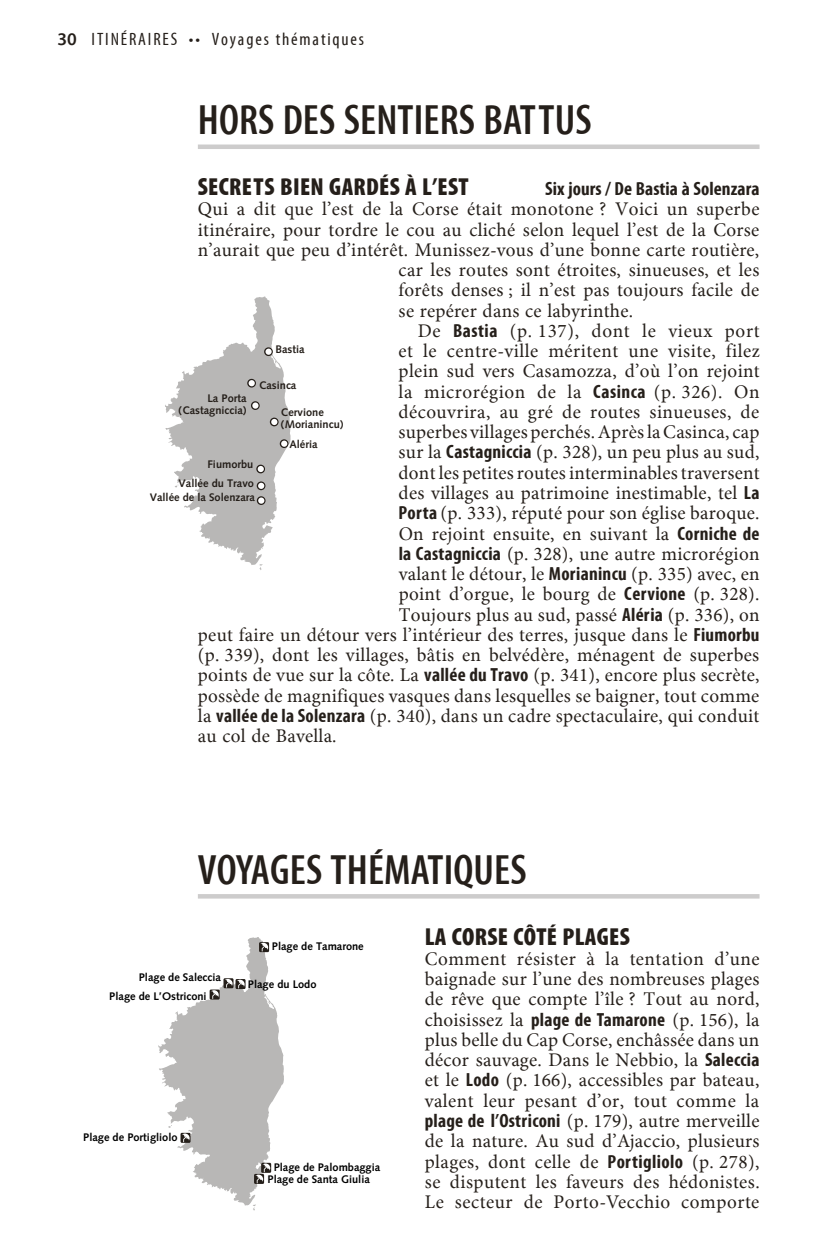
<style>
.page{position:relative;width:817px;height:1257px;background:#fff}
.page>*{position:absolute;margin:0;border:0;box-sizing:border-box;transform-origin:0 0}
.t1{font:700 42.75px "LPP Myriad Cond Light Unicode";letter-spacing:.005em;color:#251f1a}
.t2{font:24.75px "LPP Myriad Cond Black Unicode";letter-spacing:.015em;color:#251f1a}
.t3{font:19.12px/20.2px "LPP Minion Unicode";letter-spacing:.015em;color:#251f1a;text-align:justify}
.t4{font:19.12px "LPP Minion Unicode";letter-spacing:.035em;color:#251f1a}
.t5{font:700 19.12px "LPP Myriad Cond Unicode";letter-spacing:.005em;color:#251f1a}
.t6{font:18px "LPP Myriad Cond Unicode";letter-spacing:.1em;color:#251f1a}
.t7{font:700 11.03px/12.4px "Obelix";color:#000}
.t8{font:700 11.03px/12.4px "Obelix";color:#251f1a;text-align:right}
.s1{font-family:"LPP Myriad Light Unicode";font-weight:700}
.s2{font-family:"LPP Myriad Cond Unicode";font-weight:700}
</style>
<div class="page">
<div style="left:198px;top:144px;width:561px;height:5px;background:#cdcccc"></div>
<hr style="left:198px;top:894px;width:561px;height:4px;background:#cdcccc">
<svg style="left:165px;top:296px;width:125px;height:274px"></svg>
<svg style="left:256px;top:464px;width:9px;height:9px"></svg>
<div style="left:257px;top:466px;width:7px;height:6px;background:#fff;border-radius:50%"></div>
<svg style="left:158px;top:937px;width:126px;height:273px"></svg>
<p class="t6" style="left:57px;top:29px;width:308px"><span class="s1">30</span> itinéraires •• Voyages thématiques</p>
<p class="t1" style="left:198px;top:95px;width:163px">HORSDESSENTIERS</p>
<p class="t1" style="left:483px;top:95px;width:18px">BATT</p>
<p class="t1" style="left:554px;top:95px;width:35px">US</p>
<p class="t2" style="left:198px;top:171px;width:272px">SECRETS BIEN GARDÉS À L’EST</p>
<p class="t5" style="left:545px;top:177px;width:216px">Six jours / De Bastia à Solenzara</p>
<p class="t3" style="left:198px;top:200px;width:563px">Qui a dit que l’est de la Corse était monotone ? Voici un superbe</p>
<p class="t3" style="left:198px;top:220px;width:563px">itinéraire, pour tordre le cou au cliché selon lequel l’est de la Corse</p>
<p class="t3" style="left:198px;top:240px;width:563px">n’aurait que peu d’intérêt. Munissez-vous d’une bonne carte routière,</p>
<p class="t3" style="left:398px;top:261px;width:362px">car les routes sont étroites, sinueuses, et les</p>
<p class="t3" style="left:398px;top:281px;width:362px">forêts denses ; il n’est pas toujours facile de</p>
<p class="t3" style="left:398px;top:301px;width:236px">se repérer dans ce labyrinthe.</p>
<p class="t4" style="left:417px;top:319px;width:343px">De <span class="s2">Bastia</span> (p. 137), dont le vieux port</p>
<p class="t3" style="left:398px;top:342px;width:362px">et le centre-ville méritent une visite, filez</p>
<p class="t3" style="left:398px;top:362px;width:362px">plein sud vers Casamozza, d’où l’on rejoint</p>
<p class="t3" style="left:398px;top:382px;width:362px">la microrégion de la <span class="s2">Casinca</span> (p. 326). On</p>
<p class="t3" style="left:398px;top:402px;width:362px">découvrira, au gré de routes sinueuses, de</p>
<p class="t3" style="left:398px;top:423px;width:362px">superbes villages perchés. Après la Casinca, cap</p>
<p class="t3" style="left:398px;top:443px;width:362px">sur la <span class="s2">Castagniccia</span> (p. 328), un peu plus au sud,</p>
<p class="t3" style="left:398px;top:463px;width:362px">dont les petites routes interminables traversent</p>
<p class="t3" style="left:398px;top:483px;width:362px">des villages au patrimoine inestimable, tel <span class="s2">La</span></p>
<p class="t3" style="left:398px;top:504px;width:362px"><span class="s2">Porta</span> (p. 333), réputé pour son église baroque.</p>
<p class="t3" style="left:398px;top:524px;width:362px">On rejoint ensuite, en suivant la <span class="s2">Corniche de</span></p>
<p class="t3" style="left:398px;top:544px;width:362px"><span class="s2">la Castagniccia</span> (p. 328), une autre microrégion</p>
<p class="t3" style="left:398px;top:564px;width:362px">valant le détour, le <span class="s2">Morianincu</span> (p. 335) avec, en</p>
<p class="t3" style="left:398px;top:585px;width:362px">point d’orgue, le bourg de <span class="s2">Cervione</span> (p. 328).</p>
<p class="t3" style="left:398px;top:605px;width:362px">Toujours plus au sud, passé <span class="s2">Aléria</span> (p. 336), on</p>
<p class="t3" style="left:198px;top:625px;width:563px">peut faire un détour vers l’intérieur des terres, jusque dans le <span class="s2">Fiumorbu</span></p>
<p class="t3" style="left:198px;top:645px;width:562px">(p. 339), dont les villages, bâtis en belvédère, ménagent de superbes</p>
<p class="t3" style="left:198px;top:666px;width:563px">points de vue sur la côte. La <span class="s2">vallée du Travo</span> (p. 341), encore plus secrète,</p>
<p class="t3" style="left:198px;top:686px;width:563px">possède de magnifiques vasques dans lesquelles se baigner, tout comme</p>
<p class="t3" style="left:198px;top:706px;width:563px">la <span class="s2">vallée de la Solenzara</span> (p. 340), dans un cadre spectaculaire, qui conduit</p>
<p class="t3" style="left:198px;top:726px;width:140px">au col de Bavella.</p>
<p class="t8" style="left:275px;top:343px;width:31px">Bastia</p>
<p class="t8" style="left:259px;top:379px;width:39px">Casinca</p>
<p class="t8" style="left:179px;top:392px;width:69px">La Porta (Castagniccia)</p>
<p class="t8" style="left:281px;top:406px;width:64px;text-align:left">Cervione (Morianincu)</p>
<p class="t8" style="left:289px;top:438px;width:30px">Aléria</p>
<p class="t8" style="left:178px;top:454px;width:77px;line-height:19.6px">Fiumorbu<br>Vallée du Travo</p>
<p class="t8" style="left:150px;top:491px;width:107px">Vallée de la Solenzara</p>
<p class="t1" style="left:198px;top:844px;width:312px">VOYAGES TH ÉMATIQUES</p>
<p class="t2" style="left:424px;top:920px;width:206px">LA CORSE CÔTÉ PLAGES</p>
<p class="t3" style="left:424px;top:949px;width:336px">Comment résister à la tentation d’une baignade sur l’une des nombreuses plages de rêve que compte l’île ? Tout au nord, choisissez la <span class="s2">plage de Tamarone</span> (p. 156), la plus belle du Cap Corse, enchâssée dans un décor sauvage. Dans le Nebbio, la <span class="s2">Saleccia </span>et le <span class="s2">Lodo</span> (p. 166), accessibles par bateau, valent leur pesant d’or, tout comme la <span class="s2">plage de l’Ostriconi</span> (p. 179), autre merveille de la nature. Au sud d’Ajaccio, plusieurs plages, dont celle de <span class="s2">Portigliolo</span> (p. 278), se disputent les faveurs des hédonistes.<br>Le secteur de Porto-Vecchio comporte</p>
<p class="t7" style="left:272px;top:940px;width:93px">Plage de Tamarone</p>
<p class="t7" style="left:139px;top:971px;width:84px">Plage de Saleccia</p>
<p class="t7" style="left:248px;top:978px;width:70px">Plage du Lodo</p>
<p class="t7" style="left:109px;top:989px;width:99px">Plage de L'Ostriconi</p>
<p class="t7" style="left:83px;top:1130px;width:96px">Plage de Portigliolo</p>
<p class="t7" style="left:267px;top:1161px;width:114px;text-indent:6px">Plage de Palombaggia<br>Plage de Santa Giulia</p>
</div>
